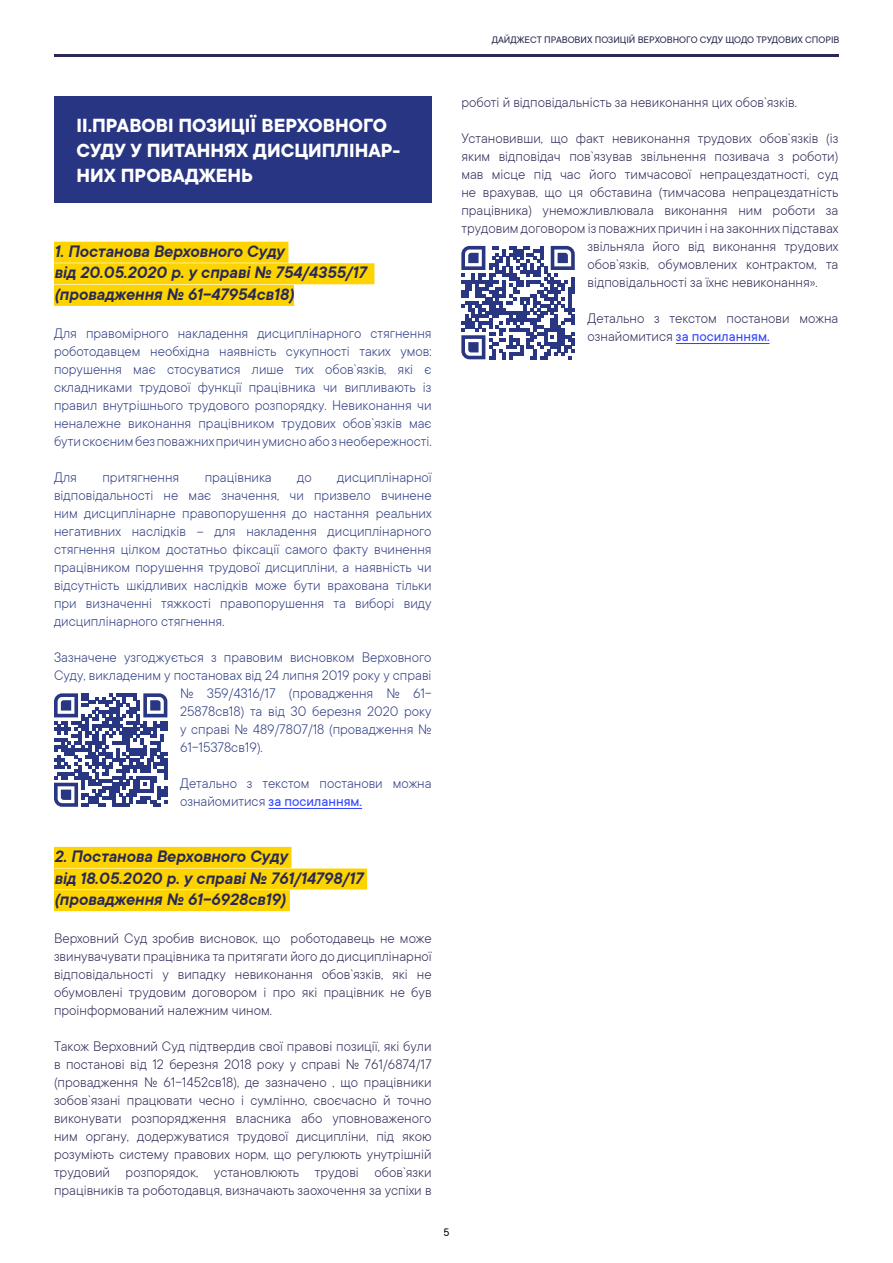
<style>
.page{position:relative;width:893px;height:1263px;background:#fff}
.page>*{position:absolute;margin:0;border:0;box-sizing:border-box;transform-origin:0 0}
.t1{font:700 21px/25.2px "TT Commons";color:#fff}
.t2{font:italic 600 18px/21.6px "TT Commons";color:#282858}
.t3{font:300 15px/18px "TT Commons";color:#282352;text-align:justify}
.t4{font:300 15px/18px "TT Commons";color:#273680;text-align:justify}
.t5{font:12px "TT Commons";color:#000}
.t6{font:10.5px "TT Commons";color:#22244b}
.s1{font-weight:400;color:#2f42ff}
</style>
<div class="page">
<hr style="left:54px;top:54px;width:785px;height:2px;background:#292857">
<div style="left:54px;top:97px;width:378px;height:106px;background:#283583"></div>
<div style="left:54px;top:242px;width:234px;height:21px;background:#fdd400"></div>
<div style="left:54px;top:263px;width:320px;height:21px;background:#fdd400"></div>
<div style="left:54px;top:285px;width:240px;height:21px;background:#fdd400"></div>
<div style="left:54px;top:847px;width:237px;height:21px;background:#fdd400"></div>
<div style="left:54px;top:868px;width:313px;height:21px;background:#fdd400"></div>
<div style="left:54px;top:890px;width:236px;height:21px;background:#fdd400"></div>
<hr style="left:269px;top:808px;width:93px;height:1px;background:#2f42ff">
<hr style="left:676px;top:343px;width:93px;height:1px;background:#2f42ff">
<svg style="left:54px;top:693px;width:113px;height:114px"></svg>
<svg style="left:461px;top:246px;width:114px;height:113px"></svg>
<p class="t6" style="left:492px;top:34px;width:349px">ДАЙДЖЕСТ ПРАВОВИХ ПОЗИЦІЙ ВЕРХОВНОГО СУДУ ЩОДО ТРУДОВИХ СПОРІВ</p>
<h1 class="t1" style="left:77px;top:113px;width:325px">II.ПРАВОВІ ПОЗИЦІЇ ВЕРХОВНОГО<br>СУДУ У ПИТАННЯХ ДИСЦИПЛІНАР-<br>НИХ ПРОВАДЖЕНЬ</h1>
<p class="t2" style="left:54px;top:241px;width:314px">1. Постанова Верховного Суду<br>від 20.05.2020 р. у справі № 754/4355/17 (провадження № 61-47954св18)</p>
<p class="t4" style="left:54px;top:324px;width:379px">Для правомірного накладення дисциплінарного стягнення роботодавцем необхідна наявність сукупності таких умов: порушення має стосуватися лише тих обов`язків, які є складниками трудової функції працівника чи випливають із правил внутрішнього трудового розпорядку. Невиконання чи неналежне виконання працівником трудових обов`язків має бути скоєним без поважних причин умисно або з необережності.</p>
<p class="t4" style="left:54px;top:468px;width:25px">Для</p>
<p class="t4" style="left:102px;top:468px;width:78px">притягнення</p>
<p class="t4" style="left:205px;top:468px;width:69px">працівника</p>
<p class="t4" style="left:297px;top:468px;width:16px">до</p>
<p class="t4" style="left:54px;top:468px;width:379px;text-indent:283px">дисциплінарної відповідальності не має значення, чи призвело вчинене ним дисциплінарне правопорушення до настання реальних негативних наслідків – для накладення дисциплінарного стягнення цілком достатньо фіксації самого факту вчинення працівником порушення трудової дисципліни, а наявність чи відсутність шкідливих наслідків може бути врахована тільки при визначенні тяжкості правопорушення та виборі виду дисциплінарного стягнення.</p>
<p class="t4" style="left:54px;top:648px;width:379px">Зазначене узгоджується з правовим висновком Верховного</p>
<p class="t4" style="left:54px;top:666px;width:379px">Суду, викладеним у постановах від 24 липня 2019 року у справі</p>
<p class="t4" style="left:180px;top:684px;width:253px">№ 359/4316/17 (провадження № 61-</p>
<p class="t4" style="left:180px;top:702px;width:253px">25878св18) та від 30 березня 2020 року</p>
<p class="t4" style="left:180px;top:720px;width:253px">у справі № 489/7807/18 (провадження №</p>
<p class="t4" style="left:180px;top:738px;width:84px">61-15378св19).</p>
<p class="t4" style="left:180px;top:774px;width:253px">Детально з текстом постанови можна ознайомитися <span class="s1">за посиланням.</span></p>
<p class="t3" style="left:461px;top:94px;width:337px">роботі й відповідальність за невиконання цих обов`язків.</p>
<p class="t3" style="left:461px;top:130px;width:378px">Установивши, що факт невиконання трудових обов`язків (із</p>
<p class="t3" style="left:461px;top:148px;width:378px">яким відповідач пов`язував звільнення позивача з роботи)</p>
<p class="t3" style="left:461px;top:166px;width:378px">мав місце під час його тимчасової непрацездатності, суд</p>
<p class="t3" style="left:461px;top:184px;width:378px">не врахував, що ця обставина (тимчасова непрацездатність</p>
<p class="t3" style="left:461px;top:202px;width:378px">працівника) унеможливлювала виконання ним роботи за</p>
<p class="t3" style="left:461px;top:220px;width:378px">трудовим договором із поважних причин і на законних підставах</p>
<p class="t3" style="left:587px;top:238px;width:252px">звільняла його від виконання трудових</p>
<p class="t3" style="left:587px;top:256px;width:252px">обов`язків, обумовлених контрактом, та</p>
<p class="t3" style="left:587px;top:274px;width:232px">відповідальності за їхнє невиконання».</p>
<p class="t3" style="left:587px;top:310px;width:252px">Детально з текстом постанови можна ознайомитися <span class="s1">за посиланням.</span></p>
<p class="t2" style="left:54px;top:846px;width:311px">2. Постанова Верховного Суду<br>від 18.05.2020 р. у справі № 761/14798/17 (провадження № 61-6928св19)</p>
<p class="t3" style="left:54px;top:930px;width:379px">Верховний Суд зробив висновок, що роботодавець не може звинувачувати працівника та притягати його до дисциплінарної відповідальності у випадку невиконання обов`язків, які не обумовлені трудовим договором і про які працівник не був проінформований належним чином.</p>
<p class="t3" style="left:54px;top:1038px;width:379px">Також Верховний Суд підтвердив свої правові позиції, які були в постанові від 12 березня 2018 року у справі № 761/6874/17 (провадження № 61-1452св18), де зазначено , що працівники зобов`язані працювати чесно і сумлінно, своєчасно й точно виконувати розпорядження власника або уповноваженого ним органу, додержуватися трудової дисципліни, під якою розуміють систему правових норм, що регулюють унутрішній трудовий розпорядок, установлюють трудові обов`язки працівників та роботодавця, визначають заохочення за успіхи в</p>
<p class="t5" style="left:443px;top:1225px;width:7px">5</p>
</div>
